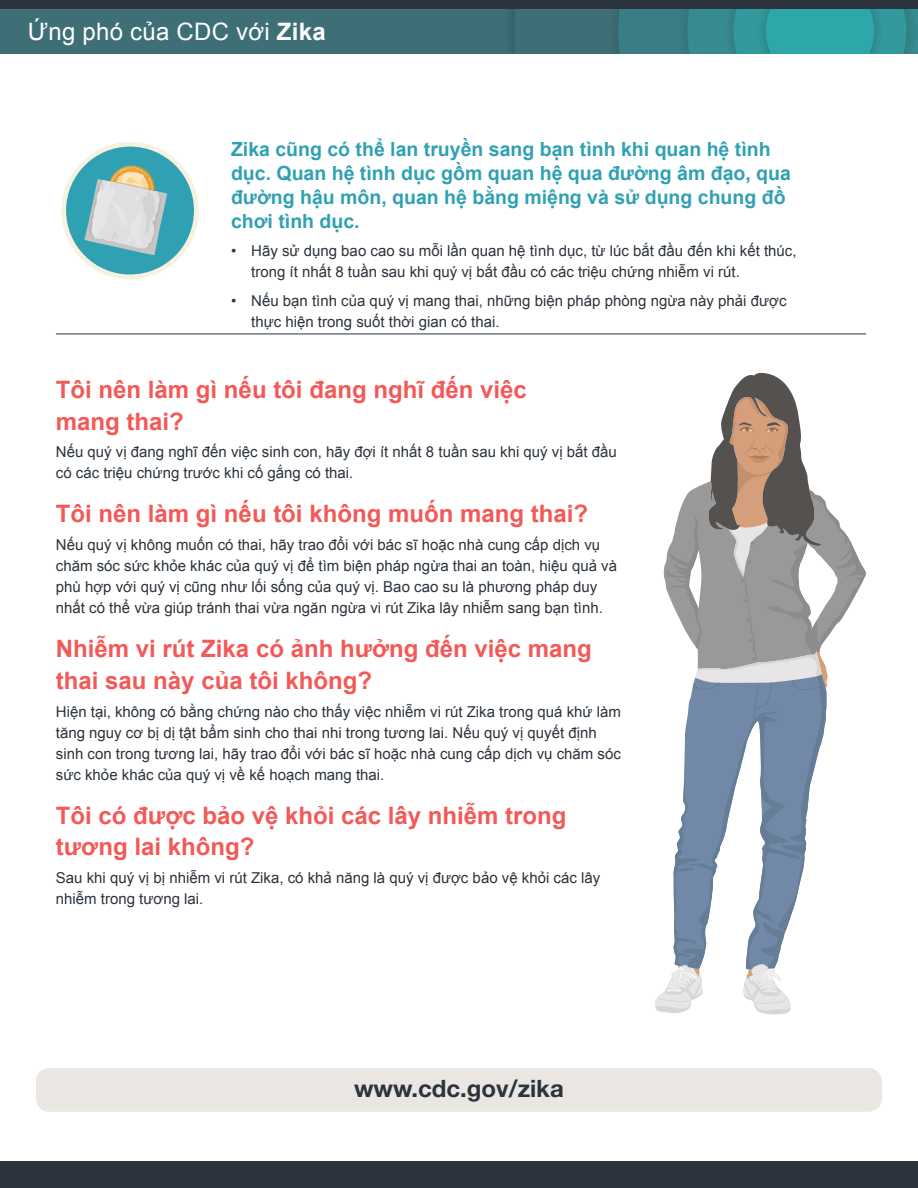
<style>
.page{position:relative;width:918px;height:1188px;background:#fff}
.page>*{position:absolute;margin:0;border:0;box-sizing:border-box;transform-origin:0 0}
.t1{font:700 24px/31.5px "Arial";color:#f25957}
.t2{font:24px "Arial";letter-spacing:.01em;color:#fff}
.t3{font:700 24px "Helvetica Neue LT Std";color:#2b333d}
.t4{font:700 19.5px/24px "Arial";color:#30a1b3}
.t5{font:15px/21px "Arial";color:#2b333d}
.s1{font-weight:700}
.s2{color:#2c343e}
</style>
<div class="page">
<div style="left:36px;top:1068px;width:846px;height:44px;background:#eae6e2;border-radius:14px"></div>
<hr style="left:56px;top:334px;width:810px;height:1px;background:#2b333d">
<svg style="left:655px;top:372px;width:211px;height:643px"></svg>
<div style="left:0;top:0;width:918px;height:54px;background:#3e6f77"></div>
<svg style="left:503px;top:8px;width:415px;height:46px"></svg>
<div style="left:0;top:0;width:918px;height:8px;background:#2c333d"></div>
<div style="left:0;top:1161px;width:918px;height:27px;background:#2b333d"></div>
<div style="left:64px;top:144px;width:132px;height:133px;background:#30a1b3;border-radius:50%"></div>
<div style="left:61px;top:142px;width:138px;height:137px;border:5px solid #f7f2e0;border-radius:50%"></div>
<svg style="left:84px;top:163px;width:83px;height:92px"></svg>
<h1 class="t2" style="left:28px;top:15px;width:299px">Ứng phó của CDC với <span class="s1">Zika</span></h1>
<p class="t4" style="left:231px;top:138px;width:562px">Zika cũng có thể lan truyền sang bạn tình khi quan hệ tình dục. Quan hệ tình dục gồm quan hệ qua đường âm đạo, qua đường hậu môn, quan hệ bằng miệng và sử dụng chung đồ chơi tình dục.</p>
<p class="t5" style="left:251px;top:240px;width:547px;text-indent:-20px"><span class="s2">•</span> Hãy sử dụng bao cao su mỗi lần quan hệ tình dục, từ lúc bắt đầu đến khi kết thúc, trong ít nhất 8 tuần sau khi quý vị bắt đầu có các triệu chứng nhiễm vi rút.</p>
<p class="t5" style="left:251px;top:290px;width:537px;text-indent:-20px"><span class="s2">•</span> Nếu bạn tình của quý vị mang thai, những biện pháp phòng ngừa này phải được thực hiện trong suốt thời gian có thai.</p>
<p class="t1" style="left:56px;top:375px;width:472px">Tôi nên làm gì nếu tôi đang nghĩ đến việc mang thai?</p>
<p class="t5" style="left:56px;top:442px;width:562px">Nếu quý vị đang nghĩ đến việc sinh con, hãy đợi ít nhất 8 tuần sau khi quý vị bắt đầu có các triệu chứng trước khi cố gắng có thai.</p>
<p class="t1" style="left:56px;top:499px;width:534px">Tôi nên làm gì nếu tôi không muốn mang thai?</p>
<p class="t5" style="left:56px;top:535px;width:563px">Nếu quý vị không muốn có thai, hãy trao đổi với bác sĩ hoặc nhà cung cấp dịch vụ chăm sóc sức khỏe khác của quý vị để tìm biện pháp ngừa thai an toàn, hiệu quả và phù hợp với quý vị cũng như lối sống của quý vị. Bao cao su là phương pháp duy nhất có thể vừa giúp tránh thai vừa ngăn ngừa vi rút Zika lây nhiễm sang bạn tình.</p>
<p class="t1" style="left:56px;top:634px;width:537px">Nhiễm vi rút Zika có ảnh hưởng đến việc mang thai sau này của tôi không?</p>
<p class="t5" style="left:56px;top:701px;width:567px">Hiện tại, không có bằng chứng nào cho thấy việc nhiễm vi rút Zika trong quá khứ làm tăng nguy cơ bị dị tật bẩm sinh cho thai nhi trong tương lai. Nếu quý vị quyết định sinh con trong tương lai, hãy trao đổi với bác sĩ hoặc nhà cung cấp dịch vụ chăm sóc sức khỏe khác của quý vị về kế hoạch mang thai.</p>
<p class="t1" style="left:56px;top:800px;width:512px">Tôi có được bảo vệ khỏi các lây nhiễm trong tương lai không?</p>
<p class="t5" style="left:56px;top:867px;width:546px">Sau khi quý vị bị nhiễm vi rút Zika, có khả năng là quý vị được bảo vệ khỏi các lây nhiễm trong tương lai.</p>
<p class="t3" style="left:354px;top:1074px;width:211px">www.cdc.gov/zika</p>
</div>
